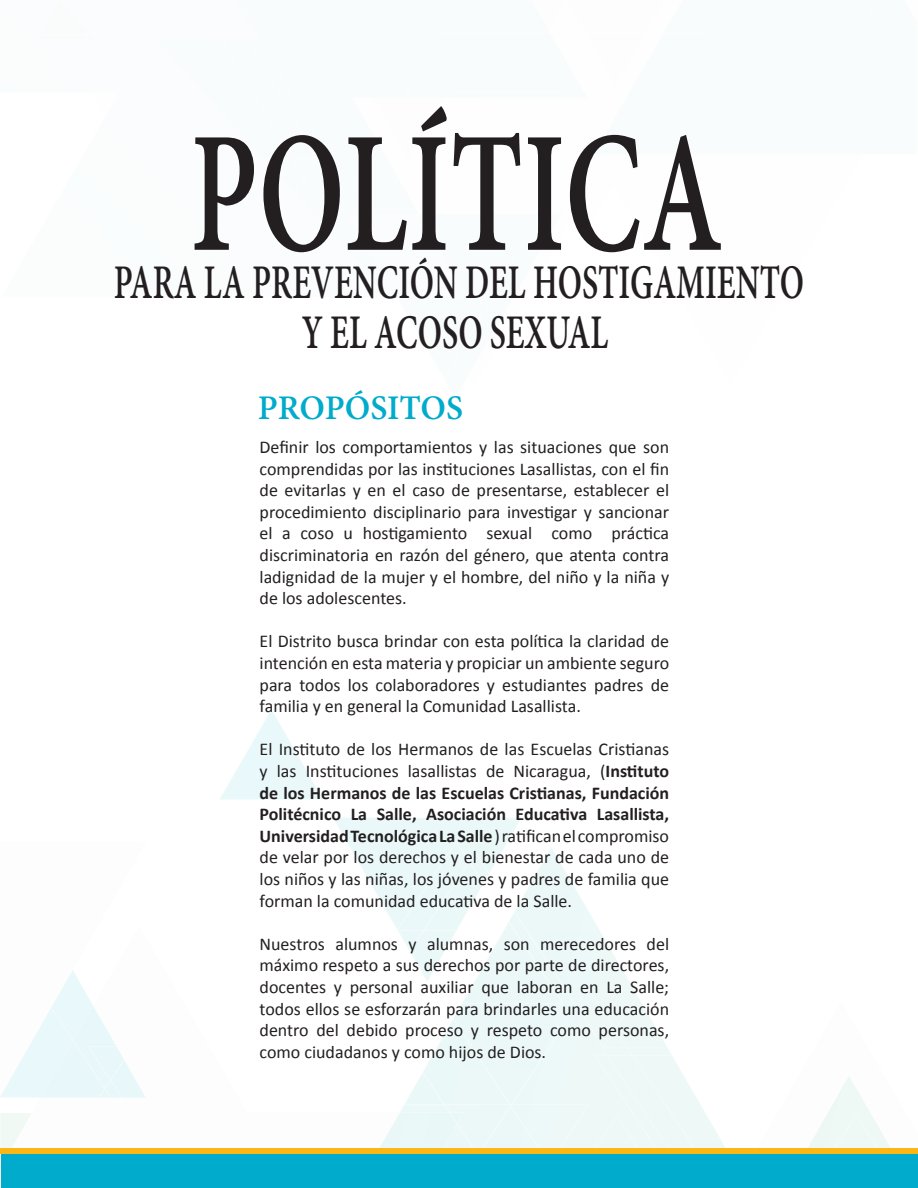
<style>
.page{position:relative;width:918px;height:1188px;background:#fff}
.page>*{position:absolute;margin:0;border:0;box-sizing:border-box;transform-origin:0 0}
.t1{font:700 187.5px "Adobe Devanagari";color:#231f20;scale:.68 1}
.t2{font:700 52.5px "Adobe Devanagari";color:#231f20;scale:.68 1}
.t3{font:700 37.5px "Adobe Devanagari";letter-spacing:-.005em;color:#00abcb}
.t4{font:18px/21.6px "Calibri";color:#231f20;text-align:justify}
.s1{font-weight:700}
</style>
<div class="page">
<svg style="left:220px;top:710px;width:103px;height:90px"></svg>
<svg style="left:0;top:818px;width:918px;height:370px"></svg>
<div style="left:1px;top:1150px;width:916px;height:38px;background:#00abcb"></div>
<div style="left:0;top:1148px;width:917px;height:6px;background:#fcb615"></div>
<p class="t1" style="left:190px;top:86px;width:786px">POLÍTICA</p>
<p class="t2" style="left:114px;top:252px;width:1017px">PARA LA PREVENCIÓN DEL HOSTIGAMIENTO</p>
<p class="t2" style="left:302px;top:302px;width:453px">Y EL ACOSO SEXUAL</p>
<p class="t3" style="left:258px;top:386px;width:207px">PROPÓSITOS</p>
<p class="t4" style="left:260px;top:435px;width:411px">Definir los comportamientos y las situaciones que son comprendidas por las instituciones Lasallistas, con el fin de evitarlas y en el caso de presentarse, establecer el procedimiento disciplinario para investigar y sancionar el a coso u hostigamiento sexual como práctica discriminatoria en razón del género, que atenta contra ladignidad de la mujer y el hombre, del niño y la niña y de los adolescentes.</p>
<p class="t4" style="left:260px;top:630px;width:411px">El Distrito busca brindar con esta política la claridad de intención en esta materia y propiciar un ambiente seguro para todos los colaboradores y estudiantes padres de familia y en general la Comunidad Lasallista.</p>
<p class="t4" style="left:260px;top:738px;width:411px">El Instituto de los Hermanos de las Escuelas Cristianas y las Instituciones lasallistas de Nicaragua, (<span class="s1">Instituto de los Hermanos de las Escuelas Cristianas, Fundación Politécnico La Salle, Asociación Educativa Lasallista, Universidad Tecnológica La Salle</span> ) ratifican el compromiso de velar por los derechos y el bienestar de cada uno de los niños y las niñas, los jóvenes y padres de familia que forman la comunidad educativa de la Salle.</p>
<p class="t4" style="left:260px;top:932px;width:411px">Nuestros alumnos y alumnas, son merecedores del máximo respeto a sus derechos por parte de directores, docentes y personal auxiliar que laboran en La Salle; todos ellos se esforzarán para brindarles una educación dentro del debido proceso y respeto como personas, como ciudadanos y como hijos de Dios.</p>
</div>
